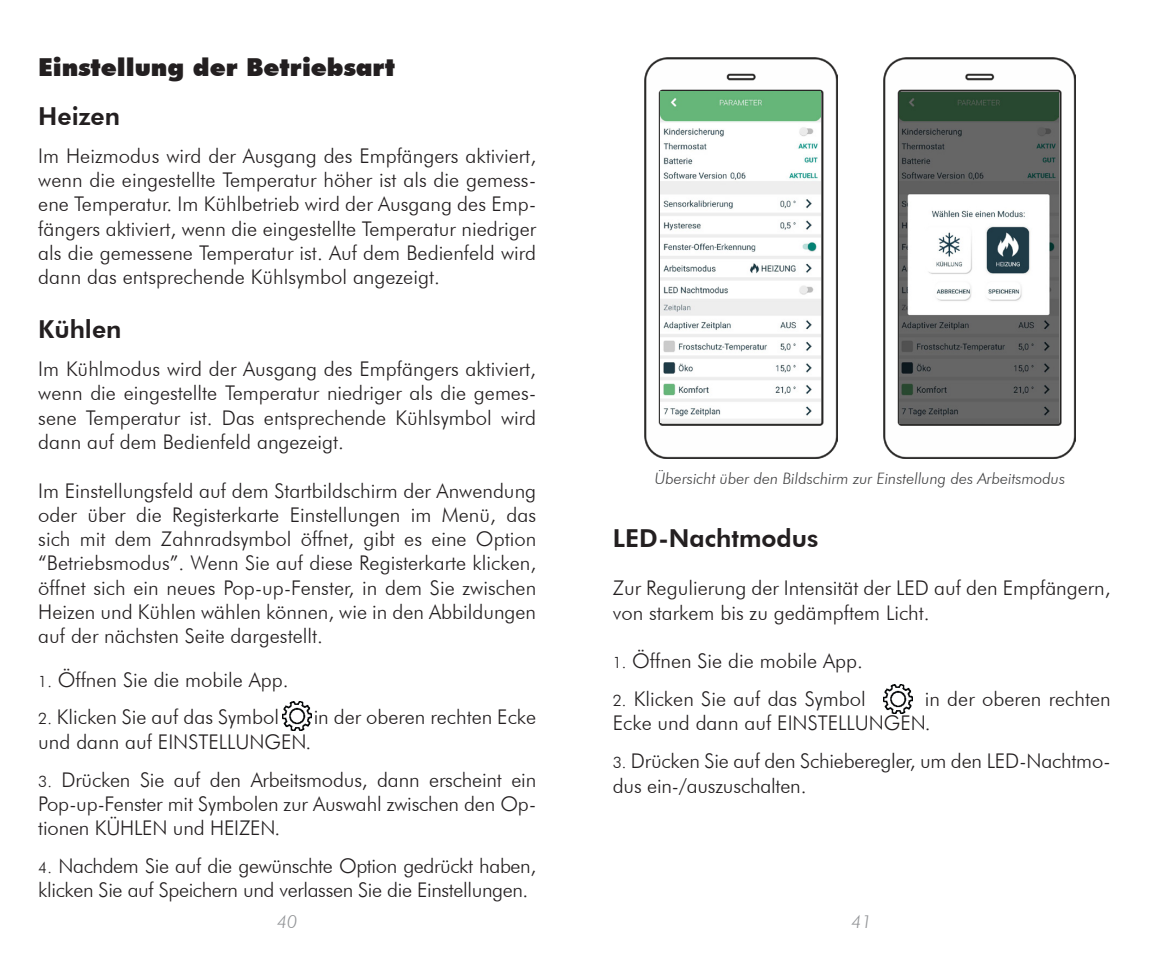
<style>
.page{position:relative;width:1149px;height:957px;background:#fff}
.page>*{position:absolute;margin:0;border:0;box-sizing:border-box;transform-origin:0 0}
.t1{font:800 24.75px "Futura BT";color:#231f20}
.t2{font:900 24.75px "Futura BT";color:#231f20}
.t3{font:300 20.25px/24.3px "Futura BT";color:#231f20;text-align:justify}
.t4{font:300 20.25px/24.3px "Futura BT";letter-spacing:-.02em;color:#231f20}
.t5{font:italic 300 18px "Futura BT";color:#939598}
.t6{font:italic 300 15.75px "Futura BT";color:#3e3e3f}
.s1{font-size:15.75px}
</style>
<div class="page">
<img style="left:883px;top:58px;width:192px;height:400px">
<img style="left:899px;top:92px;width:159px;height:331px">
<img style="left:644px;top:57px;width:192px;height:401px">
<img style="left:660px;top:92px;width:160px;height:331px">
<img style="left:282px;top:702px;width:29px;height:28px">
<img style="left:883px;top:684px;width:28px;height:29px">
<p class="t2" style="left:38px;top:52px;width:358px">Einstellung der Betriebsart</p>
<p class="t1" style="left:38px;top:101px;width:83px">Heizen</p>
<p class="t3" style="left:38px;top:143px;width:499px">Im Heizmodus wird der Ausgang des Empfängers aktiviert, wenn die eingestellte Temperatur höher ist als die gemess&shy;ene Temperatur. Im Kühlbetrieb wird der Ausgang des Emp&shy;fängers aktiviert, wenn die eingestellte Temperatur niedriger als die gemessene Temperatur ist. Auf dem Bedienfeld wird dann das entsprechende Kühlsymbol angezeigt.</p>
<p class="t1" style="left:38px;top:314px;width:85px">Kühlen</p>
<p class="t3" style="left:38px;top:356px;width:499px">Im Kühlmodus wird der Ausgang des Empfängers aktiviert, wenn die eingestellte Temperatur niedriger als die gemes&shy;sene Temperatur ist. Das entsprechende Kühlsymbol wird dann auf dem Bedienfeld angezeigt.</p>
<p class="t3" style="left:38px;top:478px;width:499px">Im Einstellungsfeld auf dem Startbildschirm der Anwendung oder über die Registerkarte Einstellungen im Menü, das sich mit dem Zahnradsymbol öffnet, gibt es eine Option “Betriebsmodus”. Wenn Sie auf diese Registerkarte klicken, öffnet sich ein neues Pop-up-Fenster, in dem Sie zwischen Heizen und Kühlen wählen können, wie in den Abbildungen auf der nächsten Seite dargestellt.</p>
<p class="t3" style="left:38px;top:667px;width:252px"><span class="s1">1.</span> Öffnen Sie die mobile App.</p>
<p class="t3" style="left:38px;top:705px;width:242px"><span class="s1">2.</span> Klicken Sie auf das Symbol</p>
<p class="t3" style="left:313px;top:705px;width:224px">in der oberen rechten Ecke</p>
<p class="t3" style="left:38px;top:729px;width:274px">und dann auf EINSTELLUNGEN.</p>
<p class="t3" style="left:38px;top:767px;width:499px"><span class="s1">3.</span> Drücken Sie auf den Arbeitsmodus, dann erscheint ein Pop-up-Fenster mit Symbolen zur Auswahl zwischen den Op&shy;tionen KÜHLEN und HEIZEN.</p>
<p class="t4" style="left:38px;top:853px;width:499px"><span class="s1">4.</span> Nachdem Sie auf die gewünschte Option gedrückt haben, klicken Sie auf Speichern und verlassen Sie die Einstellungen.</p>
<p class="t6" style="left:654px;top:468px;width:412px">Übersicht über den Bildschirm zur Einstellung des Arbeitsmodus</p>
<p class="t1" style="left:612px;top:523px;width:207px">LED-Nachtmodus</p>
<p class="t3" style="left:612px;top:576px;width:499px">Zur Regulierung der Intensität der LED auf den Empfängern, von starkem bis zu gedämpftem Licht.</p>
<p class="t3" style="left:612px;top:649px;width:252px"><span class="s1">1.</span> Öffnen Sie die mobile App.</p>
<p class="t3" style="left:612px;top:686px;width:254px"><span class="s1">2.</span> Klicken Sie auf das Symbol</p>
<p class="t3" style="left:612px;top:686px;width:499px;text-indent:312px">in der oberen rechten<br>Ecke und dann auf EINSTELLUNGEN.</p>
<p class="t3" style="left:612px;top:748px;width:499px"><span class="s1">3.</span> Drücken Sie auf den Schieberegler, um den LED-Nachtmo&shy;dus ein-/auszuschalten.</p>
<p class="t5" style="left:277px;top:910px;width:22px">40</p>
<p class="t5" style="left:851px;top:910px;width:22px">41</p>
</div>
